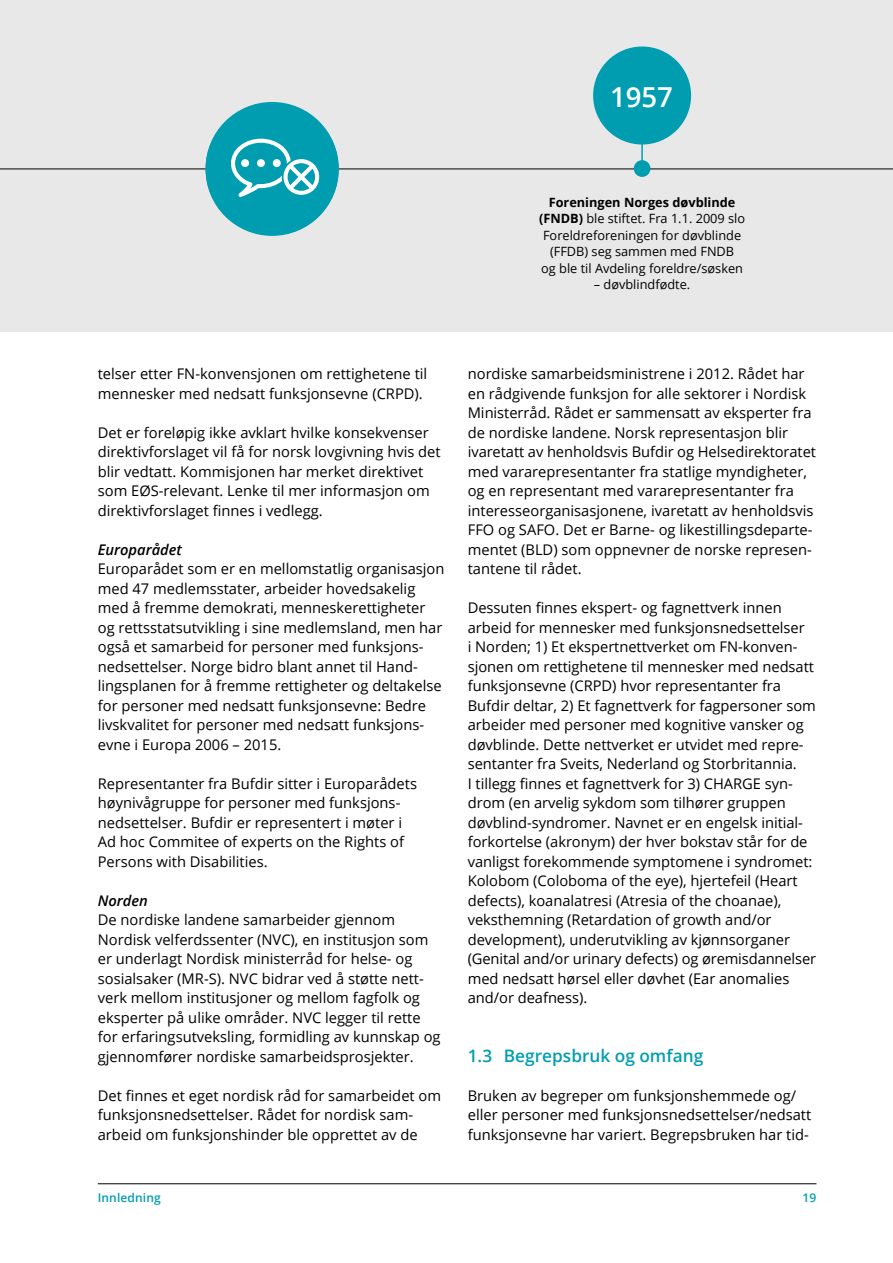
<style>
.page{position:relative;width:893px;height:1263px;background:#fff}
.page>*{position:absolute;margin:0;border:0;box-sizing:border-box;transform-origin:0 0}
.t1{font:600 27.6px "Open Sans";color:#fff}
.t2{font:600 17.25px "Open Sans";color:#009db1}
.brød{font:14.7px/19.5px "Open Sans";color:#000}
.t3{font:italic 600 14.7px "Open Sans";color:#000}
.t4{font:12.75px/16.5px "Open Sans";color:#000;text-align:center}
.t5{font:600 12px "Open Sans";letter-spacing:.01em;color:#009db1}
.s1{font-weight:700}
</style>
<div class="page">
<div style="left:0;top:0;width:893px;height:332px;background:#e8e8e8"></div>
<hr style="left:0;top:169px;width:893px;height:1px;background:#000">
<hr style="left:98px;top:1183px;width:718px;height:1px;background:#000">
<div style="left:593px;top:47px;width:98px;height:98px;background:#009db1;border-radius:50%"></div>
<div style="left:634px;top:160px;width:16px;height:17px;background:#009db1;border-radius:50%"></div>
<hr style="left:641px;top:87px;width:2px;height:79px;background:#009db1">
<div style="left:206px;top:102px;width:133px;height:133px;background:#009db1;border-radius:50%"></div>
<svg style="left:231px;top:138px;width:89px;height:59px"></svg>
<h1 class="t1" style="left:610px;top:78px;width:64px">1957</h1>
<p class="t4" style="left:539px;top:194px;width:208px"><span class="s1">Foreningen Norges døvblinde (FNDB)</span> ble stiftet. Fra 1.1. 2009 slo<br>Foreldreforeningen for døvblinde (FFDB) seg sammen med FNDB<br>og ble til Avdeling foreldre/søsken</p>
<p class="t4" style="left:594px;top:276px;width:98px">– døvblindfødte.</p>
<p class="brød" style="left:98px;top:364px;width:331px">telser etter FN-konvensjonen om rettighetene til mennesker med nedsatt funksjonsevne (CRPD).</p>
<p class="brød" style="left:98px;top:422px;width:344px">Det er foreløpig ikke avklart hvilke konsekvenser direktivforslaget vil få for norsk lovgivning hvis det blir vedtatt. Kommisjonen har merket direktivet som EØS-relevant. Lenke til mer informasjon om direktivforslaget finnes i vedlegg.</p>
<h5 class="t3" style="left:98px;top:539px;width:86px">Europarådet</h5>
<p class="brød" style="left:98px;top:559px;width:348px">Europarådet som er en mellomstatlig organisasjon med 47 medlemsstater, arbeider hovedsakelig med å fremme demokrati, menneskerettigheter og rettsstatsutvikling i sine medlemsland, men har også et samarbeid for personer med funksjons&shy;nedsettelser. Norge bidro blant annet til Hand&shy;lingsplanen for å fremme rettigheter og deltakelse for personer med nedsatt funksjonsevne: Bedre livskvalitet for personer med nedsatt funksjons&shy;evne i Europa 2006 – 2015.</p>
<p class="brød" style="left:98px;top:773px;width:321px">Representanter fra Bufdir sitter i Europarådets høynivågruppe for personer med funksjons&shy;nedsettelser. Bufdir er representert i møter i Ad hoc Commitee of experts on the Rights of Persons with Disabilities.</p>
<h5 class="t3" style="left:98px;top:890px;width:52px">Norden</h5>
<p class="brød" style="left:98px;top:910px;width:344px">De nordiske landene samarbeider gjennom Nordisk velferdssenter (NVC), en institusjon som er underlagt Nordisk ministerråd for helse- og sosialsaker (MR-S). NVC bidrar ved å støtte nett&shy;verk mellom institusjoner og mellom fagfolk og eksperter på ulike områder. NVC legger til rette for erfaringsutveksling, formidling av kunnskap og gjennomfører nordiske samarbeidsprosjekter.</p>
<p class="brød" style="left:98px;top:1085px;width:345px">Det finnes et eget nordisk råd for samarbeidet om funksjonsnedsettelser. Rådet for nordisk sam&shy;arbeid om funksjonshinder ble opprettet av de</p>
<p class="brød" style="left:468px;top:364px;width:350px">nordiske samarbeidsministrene i 2012. Rådet har en rådgivende funksjon for alle sektorer i Nordisk Ministerråd. Rådet er sammensatt av eksperter fra de nordiske landene. Norsk representasjon blir ivaretatt av henholdsvis Bufdir og Helsedirektoratet med vararepresentanter fra statlige myndigheter, og en representant med vararepresentanter fra interesseorganisasjonene, ivaretatt av henholdsvis FFO og SAFO. Det er Barne- og likestillingsdeparte&shy;mentet (BLD) som oppnevner de norske represen&shy;tantene til rådet.</p>
<p class="brød" style="left:468px;top:598px;width:350px">Dessuten finnes ekspert- og fagnettverk innen arbeid for mennesker med funksjonsnedsettelser<br>i Norden; 1) Et ekspertnettverket om FN-konven&shy;sjonen om rettighetene til mennesker med nedsatt funksjonsevne (CRPD) hvor representanter fra Bufdir deltar, 2) Et fagnettverk for fagpersoner som arbeider med personer med kognitive vansker og døvblinde. Dette nettverket er utvidet med repre&shy;sentanter fra Sveits, Nederland og Storbritannia.<br>I tillegg finnes et fagnettverk for 3) CHARGE syn&shy;drom (en arvelig sykdom som tilhører gruppen døvblind-syndromer. Navnet er en engelsk initial&shy;forkortelse (akronym) der hver bokstav står for de vanligst forekommende symptomene i syndromet:<br>Kolobom (Coloboma of the eye), hjertefeil (Heart defects), koanalatresi (Atresia of the choanae), veksthemning (Retardation of growth and/or development), underutvikling av kjønnsorganer (Genital and/or urinary defects) og øremisdannelser med nedsatt hørsel eller døvhet (Ear anomalies and/or deafness).</p>
<h3 class="t2" style="left:468px;top:1044px;width:237px">1.3 Begrepsbruk og omfang</h3>
<p class="brød" style="left:468px;top:1085px;width:345px">Bruken av begreper om funksjonshemmede og/ eller personer med funksjonsnedsettelser/nedsatt funksjonsevne har variert. Begrepsbruken har tid-</p>
<p class="t5" style="left:98px;top:1190px;width:64px">Innledning</p>
<p class="t5" style="left:803px;top:1190px;width:15px">19</p>
</div>
